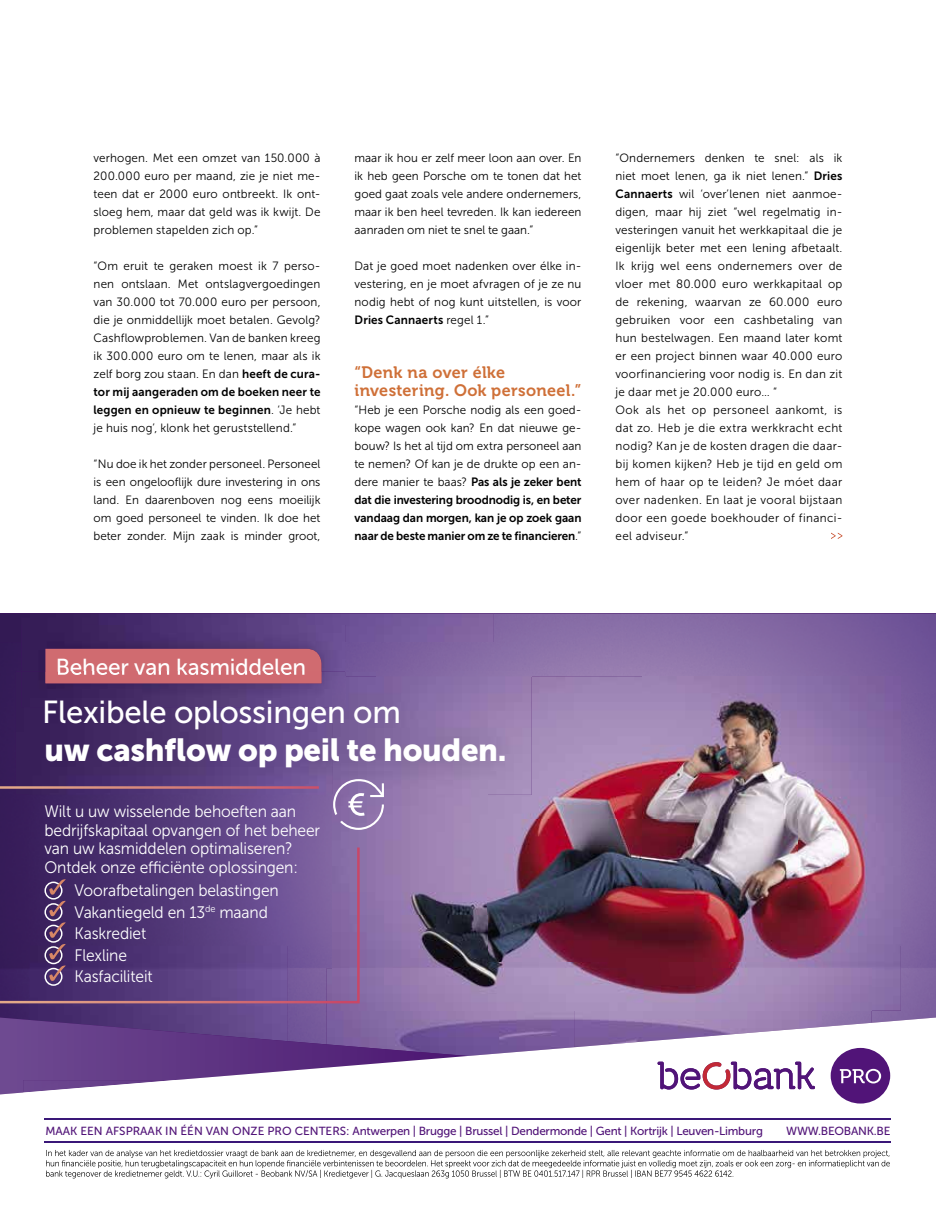
<style>
.page{position:relative;width:936px;height:1212px;background:#fff}
.page>*{position:absolute;margin:0;border:0;box-sizing:border-box;transform-origin:0 0}
.t1{font:31.8px "Museo Sans 900";letter-spacing:-.01em;color:#fff}
.t2{font:31.8px "Museo Sans 500";letter-spacing:-.01em;color:#fff}
.t3{font:23.1px "Museo Sans 500";letter-spacing:-.01em;color:#fff}
.t4{font:16.65px/21.6px "Museo Sans 300";letter-spacing:-.01em;color:#fff;scale:.94 1}
.t5{font:16.5px/18px "Museo 700";letter-spacing:.02em;color:#cf7038}
.t6{font:12px/18px "Museo Sans 300";letter-spacing:.015em;color:#000;text-align:justify}
.t7{font:12px/18px "Museo Sans 700";letter-spacing:.01em;color:#000}
.t8{font:11.7px "Museo Sans 500";letter-spacing:-.02em;color:#511478}
.s1{font-family:"Museo Sans 700"}
.s2{font-family:"Museo Sans 300"}
</style>
<div class="page">
<svg style="left:831px;top:533px;width:11px;height:6px"></svg>
<img style="left:0;top:613px;width:493px;height:29px">
<img style="left:493px;top:613px;width:258px;height:63px">
<img style="left:751px;top:613px;width:184px;height:80px">
<img style="left:0;top:642px;width:30px;height:375px">
<img style="left:345px;top:642px;width:148px;height:30px">
<img style="left:900px;top:693px;width:35px;height:252px">
<img style="left:30px;top:1004px;width:257px;height:13px">
<img style="left:287px;top:1004px;width:40px;height:13px">
<div style="left:871px;top:945px;width:64px;height:72px;background:#7f64a0"></div>
<img style="left:327px;top:1004px;width:247px;height:13px">
<img style="left:488px;top:676px;width:309px;height:292px">
<img style="left:797px;top:676px;width:103px;height:334px">
<img style="left:361px;top:795px;width:127px;height:173px">
<img style="left:333px;top:968px;width:538px;height:42px">
<svg style="left:0;top:1017px;width:935px;height:78px"></svg>
<img style="left:22px;top:625px;width:323px;height:47px">
<div style="left:45px;top:649px;width:276px;height:23px;background:#d06b70"></div>
<img style="left:16px;top:672px;width:361px;height:113px">
<img style="left:377px;top:672px;width:154px;height:4px">
<img style="left:333px;top:676px;width:198px;height:119px">
<img style="left:333px;top:676px;width:12px;height:31px">
<div style="left:45px;top:672px;width:276px;height:11px;background:#cf6a70"></div>
<img style="left:228px;top:672px;width:76px;height:3px">
<img style="left:58px;top:672px;width:170px;height:3px">
<img style="left:23px;top:1080px;width:831px;height:23px">
<img style="left:866px;top:1080px;width:46px;height:23px">
<img style="left:107px;top:1160px;width:783px;height:8px">
<img style="left:46px;top:1160px;width:61px;height:8px">
<img style="left:107px;top:1170px;width:626px;height:8px">
<img style="left:46px;top:1170px;width:61px;height:8px">
<img style="left:44px;top:1103px;width:847px;height:40px">
<img style="left:61px;top:1150px;width:829px;height:8px">
<img style="left:46px;top:1150px;width:63px;height:6px">
<img style="left:44px;top:1119px;width:846px;height:1px">
<img style="left:44px;top:1142px;width:846px;height:1px">
<svg style="left:0;top:785px;width:361px;height:219px;background:#5b3f7d"></svg>
<svg style="left:333px;top:779px;width:51px;height:51px;background:#9e88b7"></svg>
<div style="left:44px;top:881px;width:18px;height:18px;border:1px solid #fff;border-radius:50%"></div>
<svg style="left:49px;top:879px;width:17px;height:16px"></svg>
<div style="left:44px;top:903px;width:18px;height:18px;border:1px solid #fff;border-radius:50%"></div>
<svg style="left:49px;top:901px;width:17px;height:15px"></svg>
<div style="left:44px;top:925px;width:18px;height:18px;border:1px solid #fff;border-radius:50%"></div>
<svg style="left:49px;top:922px;width:17px;height:16px"></svg>
<div style="left:44px;top:946px;width:18px;height:18px;border:1px solid #fff;border-radius:50%"></div>
<svg style="left:49px;top:944px;width:17px;height:15px"></svg>
<div style="left:44px;top:968px;width:18px;height:18px;border:1px solid #fff;border-radius:50%"></div>
<svg style="left:49px;top:965px;width:17px;height:16px"></svg>
<div style="left:830px;top:1048px;width:60px;height:55px;background:#511478;border-radius:50%"></div>
<svg style="left:839px;top:1069px;width:42px;height:14px"></svg>
<svg style="left:657px;top:1062px;width:158px;height:27px"></svg>
<p class="t6" style="left:94px;top:149px;width:228px">verhogen. Met een omzet van 150.000 à 200.000 euro per maand, zie je niet me&shy;teen dat er 2000 euro ontbreekt. Ik ont&shy;sloeg hem, maar dat geld was ik kwijt. De problemen stapelden zich op.”</p>
<p class="t6" style="left:94px;top:257px;width:228px">“Om eruit te geraken moest ik 7 perso&shy;nen ontslaan. Met ontslagvergoedingen van 30.000 tot 70.000 euro per persoon, die je onmiddellijk moet betalen. Gevolg?<br>Cashflowproblemen. Van de banken kreeg ik 300.000 euro om te lenen, maar als ik zelf borg zou staan. En dan <span class="s1">heeft de cura-</span></p>
<p class="t7" style="left:94px;top:383px;width:228px">tor mij aangeraden om de boeken neer te leggen en opnieuw te beginnen<span class="s2">. ‘Je hebt</span></p>
<p class="t6" style="left:94px;top:419px;width:204px">je huis nog’, klonk het geruststellend.”</p>
<p class="t6" style="left:94px;top:455px;width:228px">“Nu doe ik het zonder personeel. Personeel is een ongelooflijk dure investering in ons land. En daarenboven nog eens moeilijk om goed personeel te vinden. Ik doe het beter zonder. Mijn zaak is minder groot,</p>
<p class="t6" style="left:354px;top:149px;width:228px">maar ik hou er zelf meer loon aan over. En ik heb geen Porsche om te tonen dat het goed gaat zoals vele andere ondernemers, maar ik ben heel tevreden. Ik kan iedereen aanraden om niet te snel te gaan.”</p>
<p class="t6" style="left:354px;top:257px;width:228px">Dat je goed moet nadenken over élke in&shy;vestering, en je moet afvragen of je ze nu nodig hebt of nog kunt uitstellen, is voor</p>
<p class="t7" style="left:354px;top:311px;width:136px">Dries Cannaerts <span class="s2">regel 1.”</span></p>
<h3 class="t5" style="left:354px;top:364px;width:228px">“Denk na over élke investering. Ook personeel.”</h3>
<p class="t6" style="left:354px;top:401px;width:228px">“Heb je een Porsche nodig als een goed&shy;kope wagen ook kan? En dat nieuwe ge&shy;bouw? Is het al tijd om extra personeel aan te nemen? Of kan je de drukte op een an&shy;dere manier te baas? <span class="s1">Pas als je zeker bent</span></p>
<p class="t7" style="left:354px;top:491px;width:228px;text-align:justify">dat die investering broodnodig is, en beter vandaag dan morgen, kan je op zoek gaan naar de beste manier om ze te financieren<span class="s2">.”</span></p>
<p class="t6" style="left:615px;top:149px;width:228px;text-align:left">“Ondernemers denken te snel: als ik niet moet lenen, ga ik niet lenen.” <span class="s1">Dries Cannaerts</span> wil ‘over’lenen niet aanmoe&shy;digen, maar hij ziet “wel regelmatig in&shy;vesteringen vanuit het werkkapitaal die je eigenlijk beter met een lening afbetaalt.<br>Ik krijg wel eens ondernemers over de vloer met 80.000 euro werkkapitaal op de rekening, waarvan ze 60.000 euro gebruiken voor een cashbetaling van hun bestelwagen. Een maand later komt er een project binnen waar 40.000 euro voorfinanciering voor nodig is. En dan zit je daar met je 20.000 euro… “<br>Ook als het op personeel aankomt, is dat zo. Heb je die extra werkkracht echt nodig? Kan je de kosten dragen die daar&shy;bij komen kijken? Heb je tijd en geld om hem of haar op te leiden? Je móet daar over nadenken. En laat je vooral bijstaan door een goede boekhouder of financi&shy;eel adviseur.”</p>
<h2 class="t3" style="left:56px;top:654px;width:252px">Beheer van kasmiddelen</h2>
<h1 class="t2" style="left:42px;top:694px;width:360px">Flexibele oplossingen om</h1>
<h1 class="t1" style="left:44px;top:732px;width:463px">uw cashflow op peil te houden.</h1>
<h3 class="t4" style="left:44px;top:802px;width:295px;line-height:18.8px">Wilt u uw wisselende behoeften aan bedrijfskapitaal opvangen of het beheer van uw kasmiddelen optimaliseren?<br>Ontdek onze efficiënte oplossingen:</h3>
<h3 class="t4" style="left:74px;top:879px;width:219px">Voorafbetalingen belastingen<br>Vakantiegeld en 13<sup>de</sup> maand<br>Kaskrediet<br>Flexline<br>Kasfaciliteit</h3>
<p class="t8" style="left:45px;top:1125px;width:719px">MAAK EEN AFSPRAAK IN ÉÉN VAN ONZE PRO CENTERS: Antwerpen | Brugge | Brussel | Dendermonde | Gent | Kortrijk | Leuven-Limburg</p>
<p class="t8" style="left:786px;top:1125px;width:106px">WWW.BEOBANK.BE</p>
</div>
